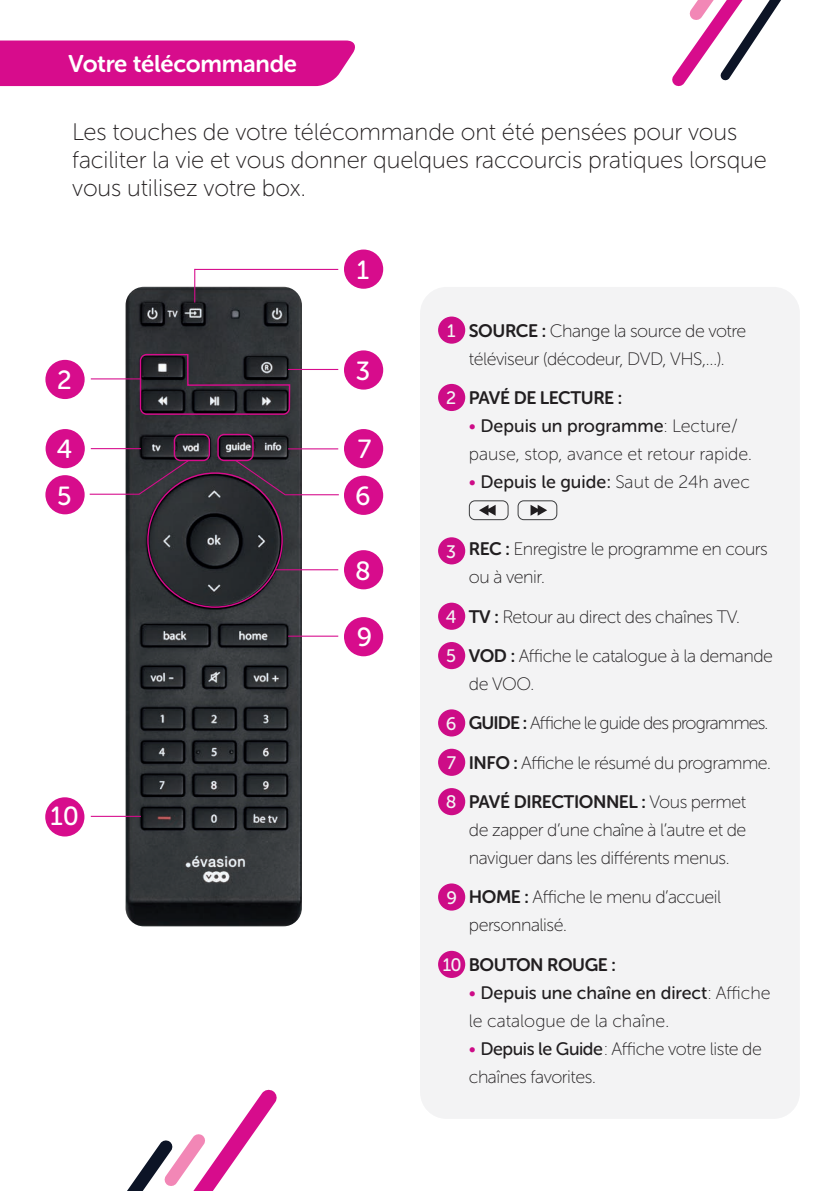
<style>
.page{position:relative;width:840px;height:1191px;background:#fff}
.page>*{position:absolute;margin:0;border:0;box-sizing:border-box;transform-origin:0 0}
.t1{font:26.2px "Museo Sans Rounded 500";color:#fff}
.t2{font:24px/28px "Museo Sans Rounded 100";letter-spacing:-.005em;color:#231f20}
.t3{font:24px "Museo Sans Rounded 700";letter-spacing:-.01em;color:#fff}
.t4{font:18px/28px "Museo Sans Rounded 100";letter-spacing:-.025em;color:#231f20}
.t5{font:18px "Museo Sans Rounded 500";color:#231f20}
.t6{font:18px/39.4px "Museo Sans Rounded 100";letter-spacing:-.045em;color:#231f20}
.t7{font:18px "Museo Sans Rounded 700";letter-spacing:-.025em;color:#231f20}
.t8{font:18px "Museo Sans Rounded 100";color:#231f20}
.s1{font-family:"Museo Sans Rounded 500";color:#fff}
.s2{font-family:"Museo Sans Rounded 700"}
.s3{font-family:"Museo Sans Rounded 300";color:#d70c8c}
.s4{font-family:"Museo Sans Rounded 100"}
.s5{font-family:"Museo Sans Rounded 500"}
</style>
<div class="page">
<div style="left:0;top:41px;width:355px;height:45px;background:#d70c8c"></div>
<svg style="left:672px;top:0;width:109px;height:87px"></svg>
<svg style="left:127px;top:1089px;width:150px;height:102px"></svg>
<div style="left:420px;top:287px;width:379px;height:832px;background:#f3f3f4;border-radius:26px"></div>
<img style="left:125px;top:287px;width:177px;height:639px">
<div style="left:217px;top:434px;width:36px;height:27px;border:1px solid #d70c8c;border-radius:6px"></div>
<hr style="left:288px;top:448px;width:50px;height:1px;background:#d70c8c">
<hr style="left:288px;top:635px;width:50px;height:1px;background:#d70c8c">
<div style="left:344px;top:249px;width:39px;height:40px;background:#d70c8c;border-radius:50%"></div>
<div style="left:344px;top:476px;width:39px;height:39px;background:#d70c8c;border-radius:50%"></div>
<div style="left:344px;top:350px;width:39px;height:39px;background:#d70c8c;border-radius:50%"></div>
<div style="left:46px;top:429px;width:39px;height:39px;background:#d70c8c;border-radius:50%"></div>
<div style="left:344px;top:429px;width:39px;height:39px;background:#d70c8c;border-radius:50%"></div>
<div style="left:344px;top:617px;width:39px;height:39px;background:#d70c8c;border-radius:50%"></div>
<div style="left:45px;top:797px;width:39px;height:39px;background:#d70c8c;border-radius:50%"></div>
<hr style="left:91px;top:448px;width:50px;height:1px;background:#d70c8c">
<hr style="left:91px;top:816px;width:50px;height:1px;background:#d70c8c">
<div style="left:45px;top:360px;width:40px;height:39px;background:#d70c8c;border-radius:50%"></div>
<div style="left:174px;top:434px;width:36px;height:27px;border:1px solid #d70c8c;border-radius:6px"></div>
<svg style="left:137px;top:459px;width:53px;height:37px;background:#3a303b"></svg>
<div style="left:45px;top:475px;width:40px;height:39px;background:#d70c8c;border-radius:50%"></div>
<svg style="left:139px;top:353px;width:152px;height:62px;background:#352b36"></svg>
<div style="left:344px;top:550px;width:39px;height:39px;background:#d70c8c;border-radius:50%"></div>
<hr style="left:91px;top:378px;width:49px;height:1px;background:#d70c8c">
<hr style="left:194px;top:269px;width:144px;height:1px;background:#d70c8c">
<hr style="left:194px;top:269px;width:1px;height:33px;background:#d70c8c">
<hr style="left:288px;top:369px;width:50px;height:1px;background:#d70c8c">
<hr style="left:275px;top:569px;width:63px;height:1px;background:#d70c8c">
<hr style="left:90px;top:493px;width:49px;height:2px;background:#d70c8c">
<svg style="left:234px;top:459px;width:53px;height:37px;background:#3c303c"></svg>
<hr style="left:285px;top:494px;width:53px;height:1px;background:#d70c8c">
<h2 class="t3" style="left:68px;top:51px;width:230px">Votre télécommande</h2>
<h2 class="t2" style="left:72px;top:118px;width:695px">Les touches de votre télécommande ont été pensées pour vous faciliter la vie et vous donner quelques raccourcis pratiques lorsque vous utilisez votre box.</h2>
<h1 class="t1" style="left:57px;top:366px;width:16px">2</h1>
<h1 class="t1" style="left:57px;top:435px;width:17px">4</h1>
<h1 class="t1" style="left:57px;top:481px;width:16px">5</h1>
<h1 class="t1" style="left:51px;top:801px;width:30px">10</h1>
<h1 class="t1" style="left:356px;top:255px;width:14px">1</h1>
<h1 class="t1" style="left:355px;top:356px;width:16px">3</h1>
<h1 class="t1" style="left:357px;top:435px;width:15px">7</h1>
<h1 class="t1" style="left:355px;top:482px;width:17px">6</h1>
<h1 class="t1" style="left:355px;top:556px;width:17px">8</h1>
<h1 class="t1" style="left:356px;top:622px;width:17px">9</h1>
<p class="t4" style="left:447px;top:316px;width:301px;text-align:center"><span class="s1">1</span> <span class="s2">SOURCE :</span> Change la source de votre téléviseur (décodeur, DVD, VHS,…).</p>
<p class="t7" style="left:446px;top:387px;width:177px"><span class="s1">2</span> PAVÉ DE LECTURE :</p>
<p class="t5" style="left:468px;top:416px;width:270px"><span class="s3">•</span> Depuis un programme <span class="s4">: Lecture/</span></p>
<p class="t8" style="left:468px;top:444px;width:284px">pause, stop, avance et retour rapide.</p>
<p class="t5" style="left:468px;top:472px;width:282px"><span class="s3">•</span> Depuis le guide : <span class="s4">Saut de 24h avec</span></p>
<p class="t4" style="left:468px;top:535px;width:300px;text-indent:-23px"><span class="s1">3</span> <span class="s2">REC :</span> Enregistre le programme en cours ou à venir.</p>
<p class="t4" style="left:445px;top:597px;width:328px;line-height:39.4px"><span class="s1">4</span> <span class="s2">TV :</span> Retour au direct des chaînes TV.<br><span class="s1">5</span> <span class="s2">VOD :</span> Affiche le catalogue à la demande</p>
<p class="t6" style="left:445px;top:664px;width:326px;text-indent:23px">de VOO.<br><span class="s1">6</span> <span class="s2">GUIDE :</span> Affiche le guide des programmes.<br><span class="s1">7</span> <span class="s2">INFO :</span> Affiche le résumé du programme.</p>
<p class="t7" style="left:445px;top:792px;width:301px"><span class="s1">8</span> PAVÉ DIRECTIONNEL : <span class="s4">Vous permet</span></p>
<p class="t4" style="left:468px;top:816px;width:279px">de zapper d’une chaîne à l’autre et de naviguer dans les différents menus.</p>
<p class="t4" style="left:468px;top:883px;width:254px;text-indent:-22px"><span class="s1">9</span> <span class="s2">HOME :</span> Affiche le menu d’accueil personnalisé.</p>
<p class="t7" style="left:442px;top:954px;width:174px"><span class="s1">10</span> BOUTON ROUGE :</p>
<p class="t5" style="left:468px;top:982px;width:303px"><span class="s3">•</span> Depuis une chaîne en direct <span class="s4">: Affiche</span></p>
<p class="t8" style="left:468px;top:1011px;width:202px">le catalogue de la chaîne.</p>
<p class="t4" style="left:468px;top:1034px;width:294px"><span class="s3">•</span> <span class="s5">Depuis le Guide</span> : Affiche votre liste de chaînes favorites.</p>
</div>
